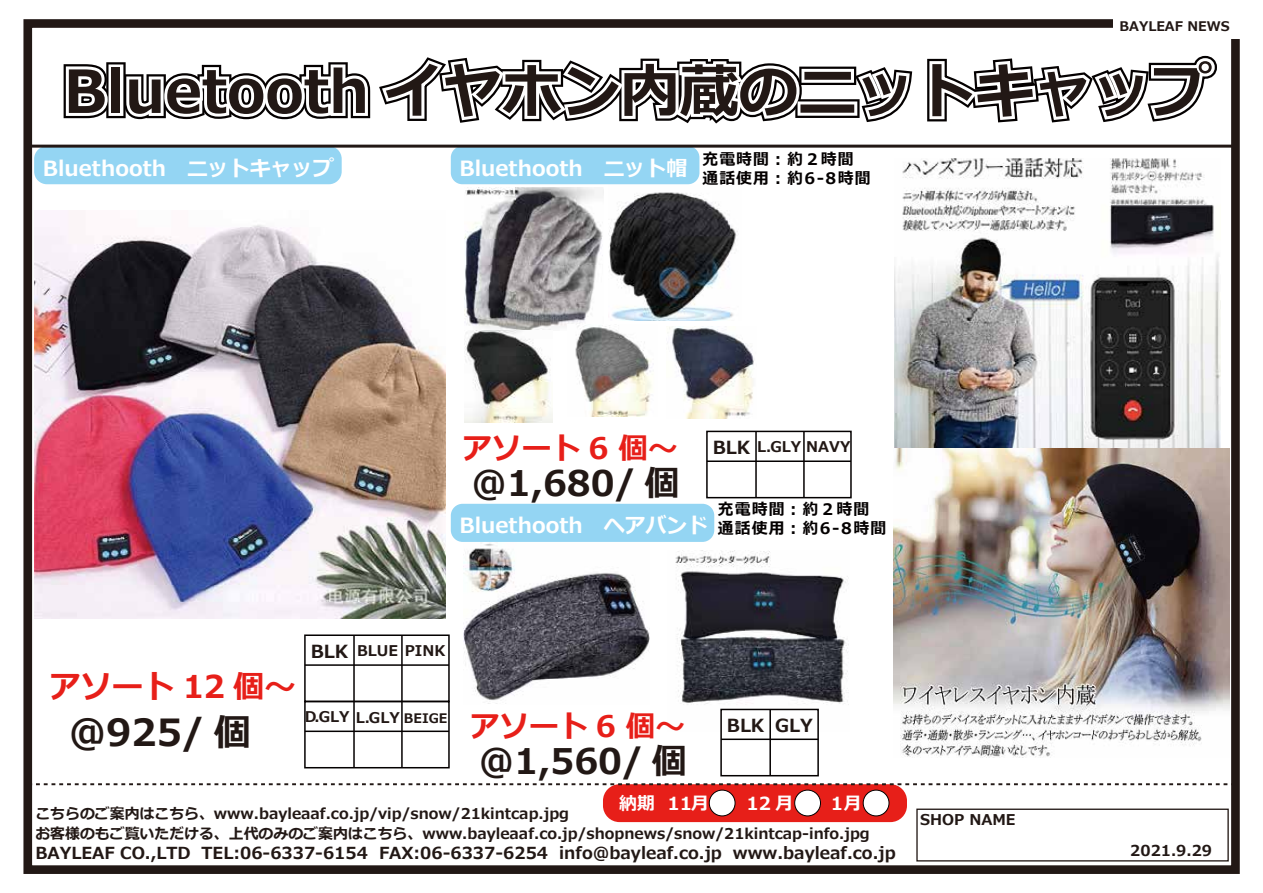
<style>
.page{position:relative;width:1263px;height:893px;background:#fff}
.page>*{position:absolute;margin:0;border:0;box-sizing:border-box;transform-origin:0 0}
.t1{font:700 59.1px "Meiryo";color:#221815}
.t2{font:700 37.35px "Meiryo";color:#221815}
.t3{font:700 35.25px "Meiryo";color:#221815}
.t4{font:700 31.5px "Meiryo";color:#e71f19}
.t5{font:700 29.7px "Meiryo";color:#e71f19}
.t6{font:700 21px "Meiryo";color:#fff}
.t7{font:700 18px "Meiryo";color:#fff}
.t8{font:700 18px "Meiryo";color:#221815}
.t9{font:700 16.65px "Meiryo";color:#221815}
.t10{font:700 15.9px/19px "Meiryo UI";letter-spacing:.065em;color:#040000}
.t11{font:700 15px "Meiryo";color:#221815}
.t12{font:700 14.85px "Meiryo";color:#221815}
.t13{font:700 13.2px "Meiryo";color:#221815}
.s1{font-size:18px}
</style>
<div class="page">
<div style="left:603px;top:784px;width:304px;height:38px;background:#e71f19;border-radius:17px"></div>
<img style="left:463px;top:543px;width:186px;height:161px">
<img style="left:464px;top:187px;width:139px;height:143px">
<img style="left:609px;top:184px;width:129px;height:136px">
<img style="left:894px;top:158px;width:326px;height:291px">
<div style="left:34px;top:146px;width:308px;height:38px;background:#94d5f3;border-radius:13px"></div>
<svg style="left:36px;top:783px;width:1192px;height:2px"></svg>
<div style="left:23px;top:19px;width:1217px;height:855px;border:9px solid #221815"></div>
<div style="left:916px;top:809px;width:313px;height:52px;border:1px solid #221815"></div>
<div style="left:1113px;top:15px;width:128px;height:23px;background:#fff"></div>
<img style="left:34px;top:210px;width:412px;height:409px">
<img style="left:893px;top:449px;width:336px;height:308px">
<div style="left:451px;top:146px;width:248px;height:38px;background:#94d5f3;border-radius:11px"></div>
<div style="left:451px;top:504px;width:263px;height:38px;background:#94d5f3;border-radius:12px"></div>
<svg style="left:63px;top:55px;width:1154px;height:69px"></svg>
<hr style="left:28px;top:145px;width:1207px;height:3px;background:#221815">
<img style="left:675px;top:550px;width:174px;height:159px">
<div style="left:304px;top:634px;width:146px;height:68px;border:2px solid #040000"></div>
<hr style="left:305px;top:664px;width:144px;height:2px;background:#040000">
<div style="left:304px;top:701px;width:146px;height:67px;border:2px solid #040000"></div>
<hr style="left:305px;top:731px;width:144px;height:1px;background:#040000">
<hr style="left:353px;top:635px;width:2px;height:133px;background:#040000">
<hr style="left:401px;top:635px;width:2px;height:133px;background:#040000">
<div style="left:706px;top:431px;width:146px;height:67px;border:2px solid #040000"></div>
<hr style="left:707px;top:460px;width:144px;height:2px;background:#040000">
<hr style="left:755px;top:431px;width:2px;height:67px;background:#040000">
<hr style="left:803px;top:431px;width:2px;height:67px;background:#040000">
<div style="left:720px;top:709px;width:99px;height:67px;border:2px solid #040000"></div>
<hr style="left:721px;top:738px;width:97px;height:2px;background:#040000">
<hr style="left:769px;top:709px;width:2px;height:67px;background:#040000">
<img style="left:667px;top:327px;width:87px;height:92px">
<img style="left:464px;top:330px;width:89px;height:92px">
<img style="left:567px;top:325px;width:86px;height:92px">
<div style="left:709px;top:790px;width:26px;height:26px;background:#fff;border-radius:50%"></div>
<div style="left:709px;top:790px;width:26px;height:26px;border:1px solid #040000;border-radius:50%"></div>
<div style="left:795px;top:790px;width:25px;height:26px;background:#fff;border-radius:50%"></div>
<div style="left:794px;top:790px;width:27px;height:26px;border:1px solid #040000;border-radius:50%"></div>
<div style="left:863px;top:790px;width:26px;height:26px;background:#fff;border-radius:50%"></div>
<div style="left:863px;top:790px;width:26px;height:26px;border:1px solid #040000;border-radius:50%"></div>
<p class="t13" style="left:1119px;top:17px;width:112px">BAYLEAF NEWS</p>
<h1 class="t1" style="left:64px;top:50px;width:1150px">Bluetooth イヤホン内蔵のニットキャップ</h1>
<p class="t10" style="left:702px;top:151px;width:170px">充電時間︓約２時間通話使用︓約6-8時間</p>
<h3 class="t6" style="left:43px;top:153px;width:293px">Bluethooth　ニットキャップ</h3>
<h3 class="t6" style="left:460px;top:153px;width:229px">Bluethooth　ニット帽</h3>
<h3 class="t5" style="left:462px;top:428px;width:289px">アソート 6 個～ <sup>BLK</sup></h3>
<h3 class="t3" style="left:472px;top:458px;width:210px">＠1,680/ 個</h3>
<p class="t12" style="left:757px;top:436px;width:95px">L.GLY NAVY</p>
<p class="t10" style="left:718px;top:500px;width:170px">充電時間︓約２時間通話使用︓約6-8時間</p>
<h3 class="t6" style="left:460px;top:511px;width:250px">Bluethooth　ヘアバンド</h3>
<p class="t12" style="left:311px;top:640px;width:136px"><span class="s1">BLK</span> BLUE PINK</p>
<h3 class="t4" style="left:49px;top:664px;width:248px">アソート 12 個～</h3>
<h2 class="t2" style="left:69px;top:706px;width:184px">＠925/ 個</h2>
<p class="t12" style="left:305px;top:707px;width:96px">D.GLY L.GLY</p>
<h3 class="t5" style="left:470px;top:705px;width:217px">アソート 6 個～</h3>
<p class="t8" style="left:727px;top:713px;width:87px">BLK GLY</p>
<h3 class="t3" style="left:479px;top:736px;width:210px">＠1,560/ 個</h3>
<p class="t7" style="left:619px;top:791px;width:92px">納期 11月</p>
<p class="t7" style="left:746px;top:791px;width:49px">12 月</p>
<p class="t7" style="left:831px;top:791px;width:33px">1月</p>
<p class="t13" style="left:404px;top:708px;width:45px">BEIGE</p>
<p class="t12" style="left:35px;top:803px;width:535px">こちらのご案内はこちら、www.bayleaaf.co.jp/vip/snow/21kintcap.jpg</p>
<p class="t12" style="left:920px;top:809px;width:97px">SHOP NAME</p>
<p class="t12" style="left:35px;top:823px;width:836px">お客様のもご覧いただける、上代のみのご案内はこちら、www.bayleaaf.co.jp/shopnews/snow/21kintcap-info.jpg</p>
<p class="t9" style="left:35px;top:842px;width:862px">BAYLEAF CO.,LTD TEL:06-6337-6154 FAX:06-6337-6254 info@bayleaf.co.jp www.bayleaf.co.jp</p>
<p class="t11" style="left:1130px;top:840px;width:83px">2021.9.29</p>
</div>
